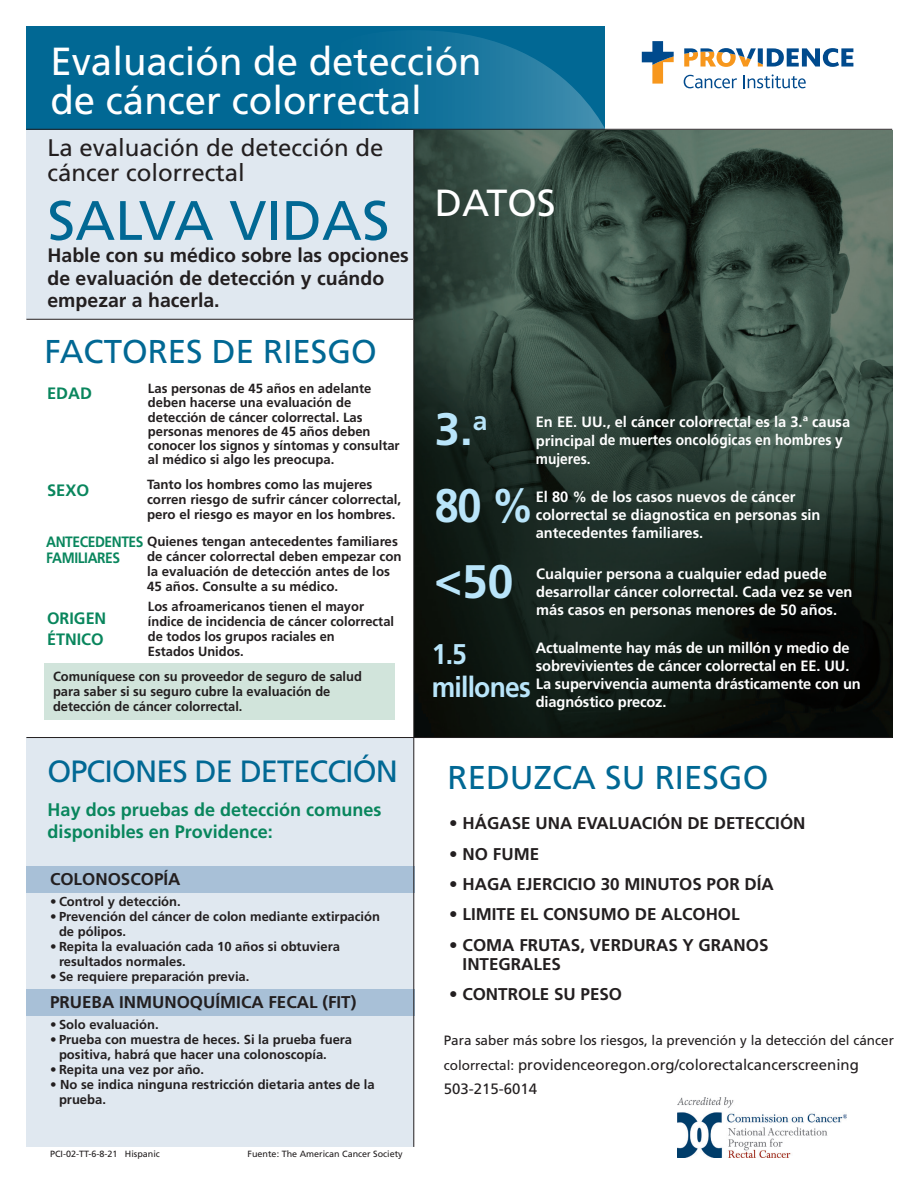
<style>
.page{position:relative;width:918px;height:1188px;background:#fff}
.page>*{position:absolute;margin:0;border:0;box-sizing:border-box;transform-origin:0 0}
.t1{font:55.5px "Frutiger LT Std";color:#016894}
.t2{font:700 46.95px "Frutiger LT Std";color:#b9e5fa;scale:.92 1}
.t3{font:700 46.95px "Frutiger LT Std";color:#b9e5fa}
.t4{font:700 45.45px "Frutiger LT Std";color:#b9e5fa}
.t5{font:39.15px/39.3px "Frutiger LT Std";color:#fff}
.t6{font:37.8px "Frutiger LT Std";color:#fff}
.t7{font:33px "Frutiger LT Std";color:#016894}
.t8{font:30.75px "Frutiger LT Std";letter-spacing:-.03em;color:#016894}
.t9{font:700 28.5px/33px "Frutiger LT Std";letter-spacing:-.03em;color:#b9e5fa;scale:.93 1}
.t10{font:24px/25.5px "Frutiger LT Std";color:#231f20}
.t11{font:700 19.5px/22.5px "Frutiger LT Std";color:#231f20}
.t12{font:700 18.3px/22.5px "Frutiger LT Std";color:#09865d}
.t13{font:700 16.95px/19.5px "Frutiger LT Std";color:#231f20}
.t14{font:700 16.5px/21px "Frutiger LT Std";color:#09865d}
.t15{font:700 15px/18px "Frutiger LT Std";color:#fff}
.t16{font:15px/24.6px "Frutiger LT Std";color:#231f20}
.t17{font:700 15px/16.5px "Frutiger LT Std";letter-spacing:-.03em;color:#09865d;scale:.92 1}
.t18{font:13.5px "Frutiger LT Std";color:#231f20}
.t19{font:700 13.35px/15px "Frutiger LT Std";color:#231f20}
.t20{font:700 13.05px/15px "Frutiger LT Std";color:#231f20}
.t21{font:9px "Frutiger LT Std";color:#231f20}
.s1{font-size:13.5px}
</style>
<div class="page">
<div style="left:26px;top:27px;width:579px;height:103px;background:#016894"></div>
<svg style="left:304px;top:31px;width:312px;height:166px"></svg>
<img style="left:415px;top:130px;width:477px;height:607px">
<div style="left:44px;top:663px;width:351px;height:57px;background:#d1e4db"></div>
<div style="left:26px;top:737px;width:388px;height:410px;background:#e0e8f0"></div>
<div style="left:26px;top:130px;width:388px;height:189px;background:#e0e8f0"></div>
<svg style="left:642px;top:41px;width:211px;height:47px"></svg>
<hr style="left:26px;top:319px;width:387px;height:1px;background:#231f20">
<hr style="left:26px;top:129px;width:866px;height:1px;background:#231f20">
<hr style="left:26px;top:737px;width:866px;height:1px;background:#231f20">
<div style="left:26px;top:867px;width:389px;height:26px;background:#a8c0d7"></div>
<div style="left:26px;top:989px;width:389px;height:26px;background:#a8c0d7"></div>
<hr style="left:413px;top:130px;width:1px;height:1017px;background:#231f20">
<img style="left:677px;top:1097px;width:169px;height:60px">
<h3 class="t5" style="left:50px;top:42px;width:433px">Evaluación de detección de cáncer colorrectal</h3>
<h3 class="t10" style="left:47px;top:135px;width:338px">La evaluación de detección de cáncer colorrectal</h3>
<h1 class="t1" style="left:47px;top:188px;width:344px">SALVA VIDAS</h1>
<h3 class="t11" style="left:47px;top:244px;width:363px">Hable con su médico sobre las opciones de evaluación de detección y cuándo empezar a hacerla.</h3>
<h3 class="t7" style="left:44px;top:332px;width:334px">FACTORES DE RIESGO</h3>
<p class="t19" style="left:148px;top:381px;width:253px;line-height:14.2px">Las personas de 45 años en adelante deben hacerse una evaluación de detección de cáncer colorrectal. Las personas menores de 45 años deben conocer los signos y síntomas y consultar al médico si algo les preocupa.</p>
<p class="t19" style="left:147px;top:477px;width:256px">Tanto los hombres como las mujeres corren riesgo de sufrir cáncer colorrectal, pero el riesgo es mayor en los hombres.</p>
<p class="t19" style="left:147px;top:533px;width:256px">Quienes tengan antecedentes familiares de cáncer colorrectal deben empezar con la evaluación de detección antes de los 45 años. Consulte a su médico.</p>
<p class="t19" style="left:148px;top:599px;width:248px">Los afroamericanos tienen el mayor índice de incidencia de cáncer colorrectal de todos los grupos raciales en<br>Estados Unidos.</p>
<p class="t14" style="left:47px;top:383px;width:46px">EDAD</p>
<p class="t14" style="left:47px;top:480px;width:44px">SEXO</p>
<p class="t17" style="left:46px;top:533px;width:107px">ANTECEDENTES<br>FAMILIARES</p>
<p class="t14" style="left:47px;top:608px;width:61px">ORIGEN<br>ÉTNICO</p>
<p class="t19" style="left:53px;top:669px;width:310px">Comuníquese con su proveedor de seguro de salud para saber si su seguro cubre la evaluación de detección de cáncer colorrectal.</p>
<h3 class="t6" style="left:435px;top:180px;width:123px">DATOS</h3>
<h3 class="t4" style="left:435px;top:403px;width:54px">3.<sup>a</sup></h3>
<p class="t15" style="left:536px;top:413px;width:316px">En EE. UU., el cáncer colorrectal es la 3.ª causa principal de muertes oncológicas en hombres y mujeres.</p>
<h2 class="t2" style="left:435px;top:478px;width:110px">80 %</h2>
<p class="t15" style="left:536px;top:488px;width:286px">El 80 % de los casos nuevos de cáncer colorrectal se diagnostica en personas sin antecedentes familiares.</p>
<h2 class="t3" style="left:435px;top:554px;width:80px">&lt;50</h2>
<p class="t15" style="left:536px;top:565px;width:318px">Cualquier persona a cualquier edad puede desarrollar cáncer colorrectal. Cada vez se ven más casos en personas menores de 50 años.</p>
<h3 class="t9" style="left:432px;top:637px;width:108px">1.5 millones</h3>
<p class="t15" style="left:536px;top:639px;width:326px">Actualmente hay más de un millón y medio de sobrevivientes de cáncer colorrectal en EE. UU.<br>La supervivencia aumenta drásticamente con un diagnóstico precoz.</p>
<h3 class="t8" style="left:47px;top:753px;width:352px">OPCIONES DE DETECCIÓN</h3>
<h3 class="t7" style="left:448px;top:758px;width:322px">REDUZCA SU RIESGO</h3>
<h3 class="t12" style="left:48px;top:798px;width:335px">Hay dos pruebas de detección comunes disponibles en Providence:</h3>
<p class="t13" style="left:449px;top:814px;width:358px">• HÁGASE UNA EVALUACIÓN DE DETECCIÓN</p>
<p class="t13" style="left:449px;top:844px;width:92px">• NO FUME</p>
<p class="t13" style="left:449px;top:874px;width:326px">• HAGA EJERCICIO 30 MINUTOS POR DÍA</p>
<p class="t13" style="left:449px;top:905px;width:292px">• LIMITE EL CONSUMO DE ALCOHOL</p>
<p class="t13" style="left:463px;top:935px;width:307px;text-indent:-13px">• COMA FRUTAS, VERDURAS Y GRANOS<br>INTEGRALES</p>
<p class="t13" style="left:449px;top:985px;width:175px">• CONTROLE SU PESO</p>
<p class="t13" style="left:50px;top:869px;width:132px">COLONOSCOPÍA</p>
<p class="t20" style="left:50px;top:894px;width:132px">• Control y detección.</p>
<p class="t20" style="left:59px;top:909px;width:323px;text-indent:-9px">• Prevención del cáncer de colon mediante extirpación de pólipos.</p>
<p class="t20" style="left:59px;top:939px;width:282px;text-indent:-9px">• Repita la evaluación cada 10 años si obtuviera resultados normales.</p>
<p class="t20" style="left:50px;top:969px;width:201px">• Se requiere preparación previa.</p>
<p class="t13" style="left:50px;top:992px;width:308px">PRUEBA INMUNOQUÍMICA FECAL (FIT)</p>
<p class="t20" style="left:50px;top:1017px;width:110px">• Solo evaluación.</p>
<p class="t20" style="left:59px;top:1032px;width:295px;text-indent:-9px">• Prueba con muestra de heces. Si la prueba fuera positiva, habrá que hacer una colonoscopía.</p>
<p class="t20" style="left:50px;top:1062px;width:156px">• Repita una vez por año.</p>
<p class="t20" style="left:59px;top:1077px;width:317px;text-indent:-9px">• No se indica ninguna restricción dietaria antes de la prueba.</p>
<p class="t18" style="left:444px;top:1033px;width:452px">Para saber más sobre los riesgos, la prevención y la detección del cáncer</p>
<p class="t16" style="left:444px;top:1052px;width:417px"><span class="s1">colorrectal:</span> providenceoregon.org/colorectalcancerscreening<br>503-215-6014</p>
<p class="t21" style="left:50px;top:1149px;width:111px">PCI-02-TT-6-8-21 Hispanic</p>
<p class="t21" style="left:248px;top:1149px;width:157px">Fuente: The American Cancer Society</p>
</div>
